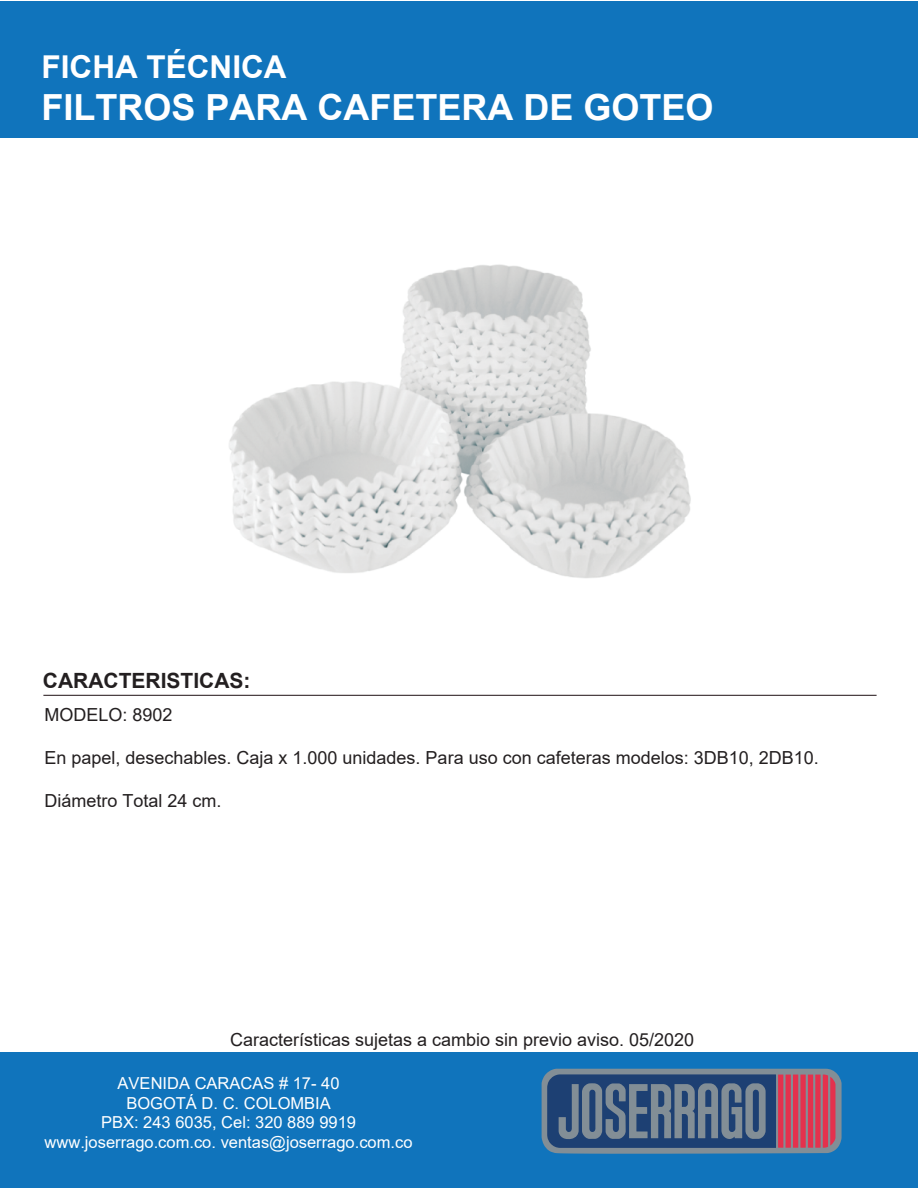
<style>
.page{position:relative;width:918px;height:1188px;background:#fff}
.page>*{position:absolute;margin:0;border:0;box-sizing:border-box;transform-origin:0 0}
.t1{font:700 36px "Arial";color:#fff}
.t2{font:700 31.5px "Arial";color:#fff}
.t3{font:700 21px "Arial";color:#231f20}
.t4{font:18px "Arial";color:#231f20}
.t5{font:16.5px/19.8px "Arial";color:#fff;text-align:center}
</style>
<div class="page">
<img style="left:229px;top:264px;width:462px;height:314px">
<div style="left:0;top:1053px;width:918px;height:135px;background:#1074bc"></div>
<div style="left:0;top:1px;width:918px;height:137px;background:#1074bc"></div>
<svg style="left:542px;top:1069px;width:300px;height:85px;background:#676580"></svg>
<hr style="left:43px;top:695px;width:834px;height:1px;background:#1e1013">
<h2 class="t2" style="left:42px;top:44px;width:246px">FICHA TÉCNICA</h2>
<h1 class="t1" style="left:41px;top:82px;width:674px">FILTROS PARA CAFETERA DE GOTEO</h1>
<p class="t3" style="left:43px;top:666px;width:209px">CARACTERISTICAS:</p>
<p class="t4" style="left:44px;top:702px;width:130px">MODELO: 8902</p>
<p class="t4" style="left:44px;top:746px;width:776px">En papel, desechables. Caja x 1.000 unidades. Para uso con cafeteras modelos: 3DB10, 2DB10.</p>
<p class="t4" style="left:44px;top:789px;width:179px">Diámetro Total 24 cm.</p>
<p class="t4" style="left:230px;top:1027px;width:466px">Características sujetas a cambio sin previo aviso. 05/2020</p>
<p class="t5" style="left:45px;top:1073px;width:369px">AVENIDA CARACAS # 17- 40<br>BOGOTÁ D. C. COLOMBIA<br>PBX: 243 6035, Cel: 320 889 9919 www.joserrago.com.co. ventas@joserrago.com.co</p>
</div>
